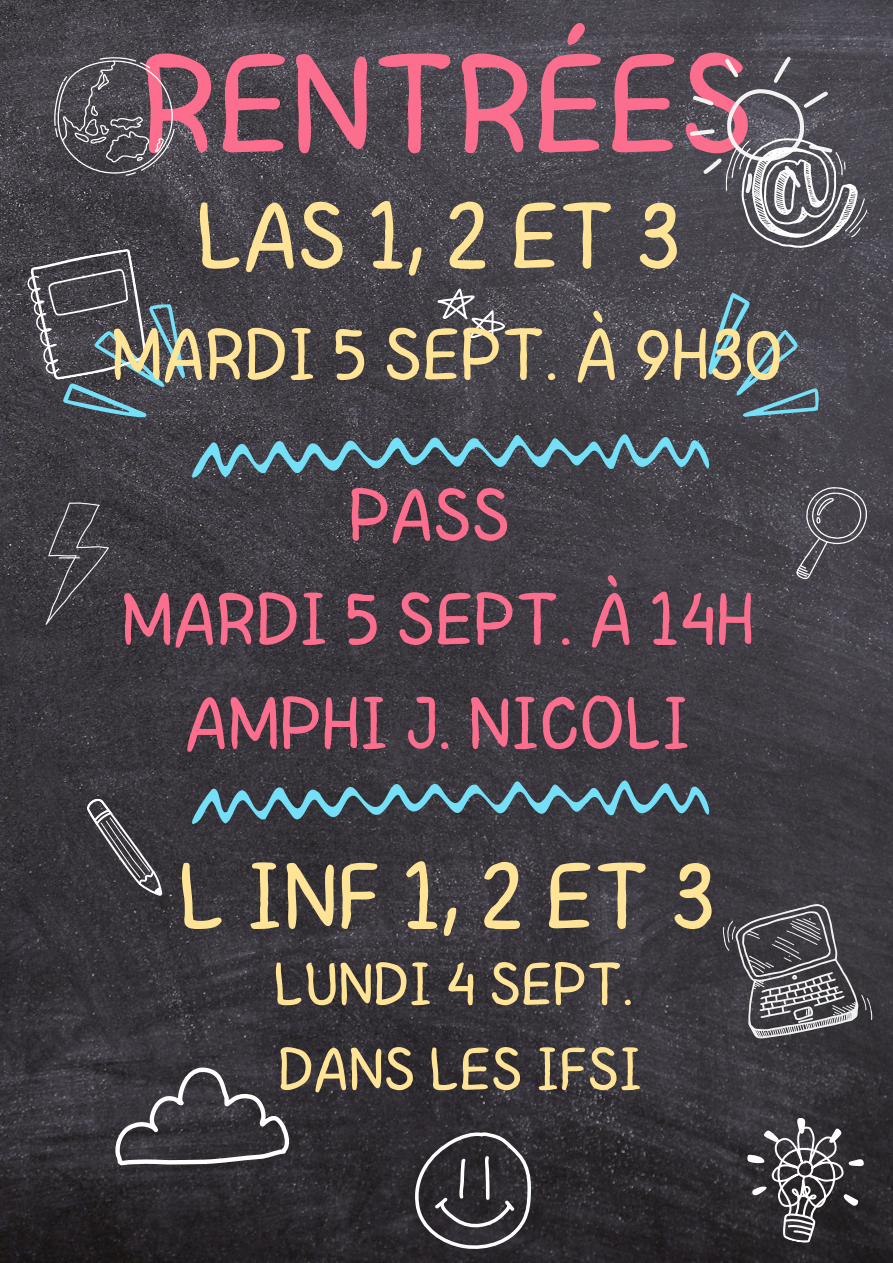
<style>
.page{position:relative;width:893px;height:1263px;background:#fff}
.page>*{position:absolute;margin:0;border:0;box-sizing:border-box;transform-origin:0 0}
.t1{font:300 142.5px "Childos Arabic";color:#fc6e8e}
.t2{font:300 94.8px "Childos Arabic";letter-spacing:.225em;color:#ffe497}
.t3{font:300 94.8px "Childos Arabic";color:#ffe497}
.t4{font:300 74.62px/104.1px "Childos Arabic";color:#fc6e8e;text-align:center}
.t5{font:300 74.03px "Childos Arabic";color:#ffe497}
.t6{font:300 61.05px "Childos Arabic";color:#ffe497}
</style>
<div class="page">
<img style="left:0;top:0;width:893px;height:1263px">
<svg style="left:676px;top:284px;width:166px;height:166px"></svg>
<svg style="left:182px;top:405px;width:529px;height:90px;fill:#434047"></svg>
<svg style="left:411px;top:1131px;width:120px;height:121px"></svg>
<svg style="left:431px;top:284px;width:80px;height:60px"></svg>
<svg style="left:725px;top:57px;width:65px;height:26px"></svg>
<svg style="left:115px;top:1064px;width:175px;height:101px"></svg>
<svg style="left:746px;top:1117px;width:118px;height:127px"></svg>
<svg style="left:54px;top:56px;width:121px;height:120px"></svg>
<svg style="left:796px;top:487px;width:72px;height:92px"></svg>
<svg style="left:26px;top:248px;width:189px;height:204px"></svg>
<svg style="left:87px;top:798px;width:75px;height:98px"></svg>
<svg style="left:690px;top:89px;width:178px;height:159px"></svg>
<svg style="left:721px;top:899px;width:153px;height:144px"></svg>
<svg style="left:40px;top:499px;width:74px;height:132px"></svg>
<svg style="left:182px;top:752px;width:529px;height:89px;fill:#3b383f"></svg>
<p class="t1" style="left:140px;top:4px;width:615px">RENTRÉES</p>
<p class="t3" style="left:196px;top:169px;width:486px">LAS 1, 2 ET 3</p>
<p class="t5" style="left:111px;top:302px;width:673px">MARDI 5 SEPT. À 9H30</p>
<p class="t4" style="left:348px;top:464px;width:163px">PASS</p>
<p class="t4" style="left:121px;top:569px;width:634px">MARDI 5 SEPT. À 14H<br>AMPHI J. NICOLI</p>
<p class="t2" style="left:178px;top:829px;width:539px">LINF1,2ET3</p>
<p class="t6" style="left:273px;top:941px;width:361px">LUNDI 4 SEPT.</p>
<p class="t6" style="left:278px;top:1026px;width:365px">DANS LES IFSI</p>
</div>
